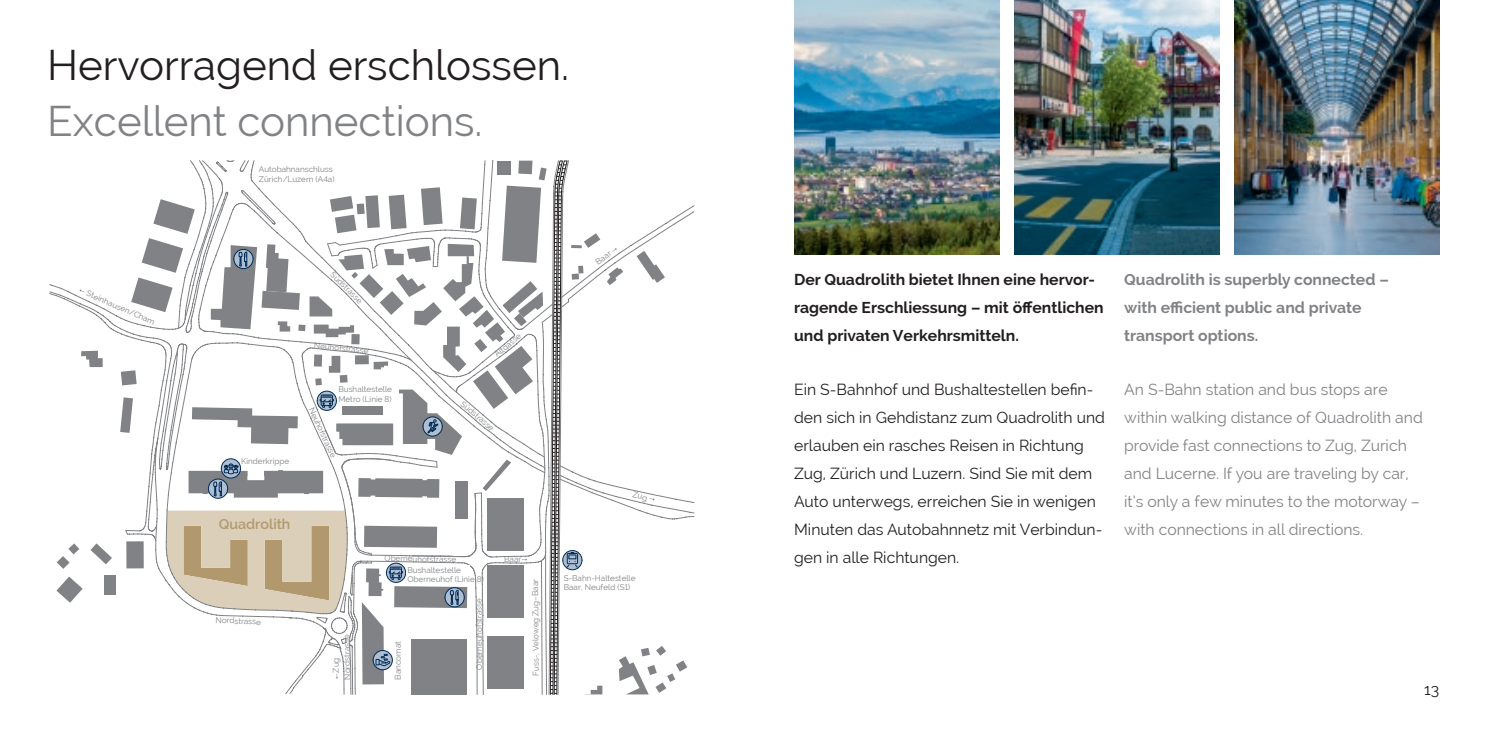
<style>
.page{position:relative;width:1489px;height:745px;background:#fff}
.page>*{position:absolute;margin:0;border:0;box-sizing:border-box;transform-origin:0 0}
.t1{font:42px "Raleway";color:#231f20}
.t2{font:42px "Raleway";color:#808285}
.t3{font:15.75px/28px "Raleway";color:#231f20}
.t4{font:15.75px/28px "Raleway";color:#808285}
.t5{font:700 15.75px/28px "Raleway";color:#231f20}
.t6{font:700 15.75px/28px "Raleway";color:#808285}
.t7{font:600 14.17px "Raleway";color:#b1996d}
.t8{font:8.22px/9.5px "Raleway";color:#808285}
</style>
<div class="page">
<img style="left:1234px;top:0;width:205px;height:255px">
<img style="left:794px;top:0;width:205px;height:255px">
<img style="left:1014px;top:0;width:205px;height:255px">
<svg style="left:49px;top:160px;width:645px;height:534px"></svg>
<h1 class="t1" style="left:47px;top:41px;width:523px">Hervorragend erschlossen.</h1>
<h1 class="t2" style="left:47px;top:97px;width:437px">Excellent connections.</h1>
<p class="t8" style="left:89px;top:288px;width:75px;rotate:23deg">Steinhausen/Cham</p>
<p class="t8" style="left:259px;top:165px;width:77px">Autobahnanschluss<br>Zürich/Luzern (A4a)</p>
<p class="t8" style="left:241px;top:456px;width:50px">Kinderkrippe</p>
<p class="t8" style="left:335px;top:269px;width:43px;rotate:45deg">Südstrasse</p>
<p class="t8" style="left:315px;top:340px;width:56px;rotate:6deg">Neuhofstrasse</p>
<p class="t8" style="left:338px;top:384px;width:55px">Bushaltestelle<br>Metro (Linie 8)</p>
<p class="t8" style="left:315px;top:405px;width:56px;rotate:65deg">Neuhofstrasse</p>
<p class="t8" style="left:492px;top:351px;width:34px;rotate:-40deg">Altgasse</p>
<p class="t8" style="left:465px;top:398px;width:43px;rotate:41deg">Südstrasse</p>
<h3 class="t7" style="left:219px;top:515px;width:73px">Quadrolith</h3>
<p class="t8" style="left:216px;top:614px;width:47px;rotate:3deg">Nordstrasse</p>
<p class="t8" style="left:342px;top:679px;width:47px;rotate:-91deg">Nordstrasse</p>
<p class="t8" style="left:331px;top:672px;width:16px;rotate:-90deg">Zug</p>
<p class="t8" style="left:385px;top:553px;width:73px;rotate:1deg">Oberneuhofstrasse</p>
<p class="t8" style="left:407px;top:564px;width:78px">Bushaltestelle<br>Oberneuhof (Linie 8)</p>
<p class="t8" style="left:393px;top:679px;width:40px;rotate:-90deg">Bancomat</p>
<p class="t8" style="left:474px;top:669px;width:73px;rotate:-90deg">Oberneuhofstrasse</p>
<p class="t8" style="left:504px;top:554px;width:19px">Baar</p>
<p class="t8" style="left:531px;top:675px;width:98px;rotate:-90deg">Fuss-, Veloweg Zug–Baar</p>
<p class="t8" style="left:593px;top:258px;width:19px;rotate:-36deg">Baar</p>
<p class="t8" style="left:563px;top:572px;width:73px">S-Bahn-Haltestelle<br>Baar, Neufeld (S1)</p>
<h2 class="t5" style="left:794px;top:265px;width:311px">Der Quadrolith bietet Ihnen eine hervor&shy;ragende Erschliessung – mit öffentlichen und privaten Verkehrsmitteln.</h2>
<h2 class="t6" style="left:1124px;top:265px;width:266px">Quadrolith is superbly connected – with efficient public and private transport options.</h2>
<p class="t3" style="left:794px;top:375px;width:312px">Ein S-Bahnhof und Bushaltestellen befin&shy;den sich in Gehdistanz zum Quadrolith und erlauben ein rasches Reisen in Richtung Zug, Zürich und Luzern. Sind Sie mit dem Auto unterwegs, erreichen Sie in wenigen Minuten das Autobahnnetz mit Verbindun&shy;gen in alle Richtungen.</p>
<h2 class="t4" style="left:1124px;top:375px;width:300px">An S-Bahn station and bus stops are within walking distance of Quadrolith and provide fast connections to Zug, Zurich and Lucerne. If you are traveling by car, it’s only a few minutes to the motorway – with connections in all directions.</h2>
<h2 class="t3" style="left:1423px;top:675px;width:17px">13</h2>
</div>
